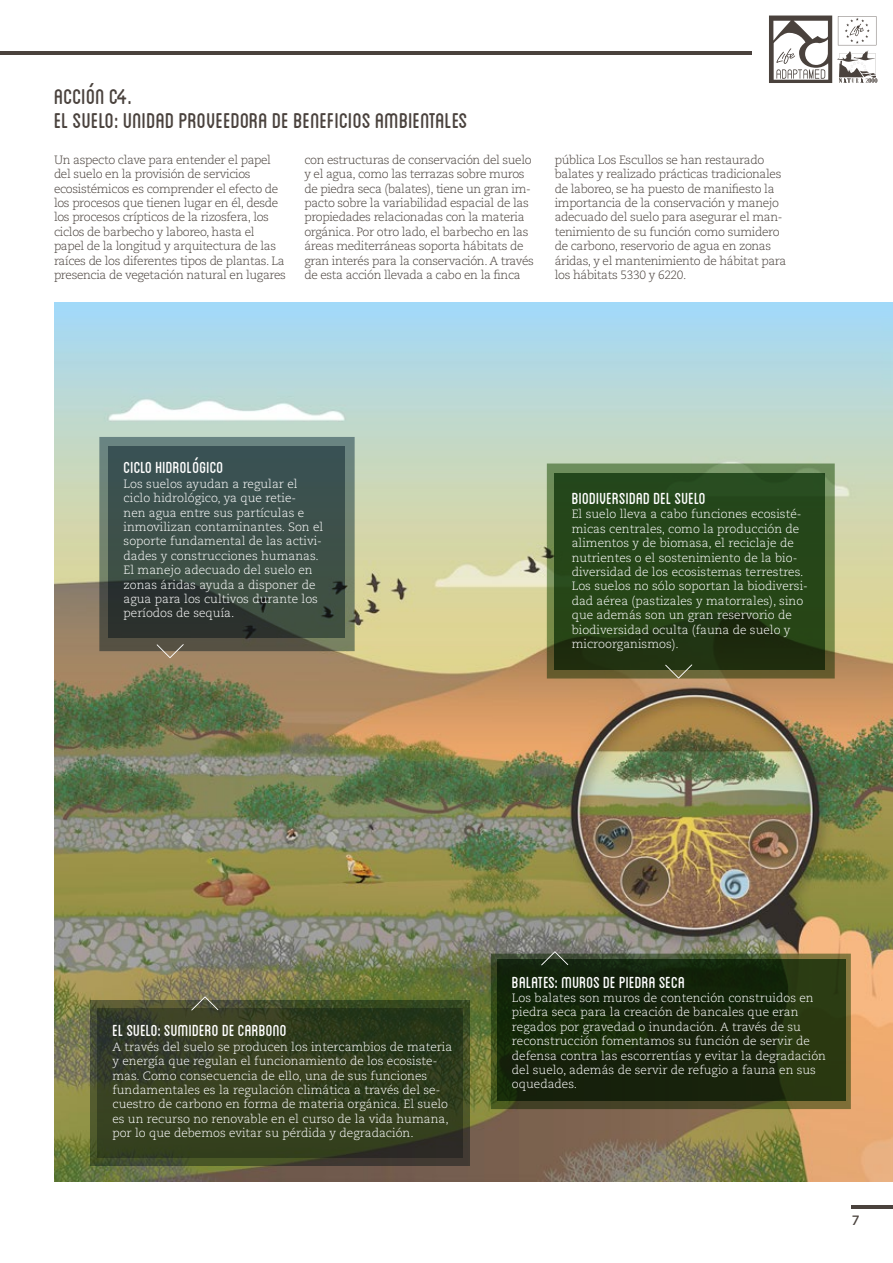
<style>
.page{position:relative;width:893px;height:1263px;background:#fff}
.page>*{position:absolute;margin:0;border:0;box-sizing:border-box;transform-origin:0 0}
.t1{font:30px/24px "Blanch Caps";color:#4a423d}
.t2{font:22.5px "Blanch Caps";color:#fff}
.t3{font:700 13.5px "Caecilia LT Std";color:#4a423d}
.t4{font:300 12px/14.4px "Caecilia LT Std";color:#fff}
.t5{font:300 12px/14.4px "Caecilia LT Std";letter-spacing:-.03em;color:#4a423d}
</style>
<div class="page">
<hr style="left:0;top:51px;width:752px;height:3px;background:#4a423d">
<hr style="left:852px;top:1206px;width:41px;height:3px;background:#4a423d">
<svg style="left:769px;top:16px;width:108px;height:67px"></svg>
<img style="left:54px;top:303px;width:839px;height:879px">
<svg style="left:99px;top:437px;width:256px;height:214px;background:#657164"></svg>
<svg style="left:547px;top:463px;width:288px;height:215px;background:#6d7e4b"></svg>
<svg style="left:491px;top:954px;width:360px;height:155px;background:#54562d"></svg>
<svg style="left:91px;top:1001px;width:379px;height:165px;background:#434a2c"></svg>
<svg style="left:109px;top:447px;width:236px;height:191px;background:#394a45"></svg>
<svg style="left:555px;top:474px;width:270px;height:196px;background:#244117"></svg>
<svg style="left:497px;top:959px;width:349px;height:142px;background:#18270c"></svg>
<svg style="left:98px;top:1008px;width:365px;height:149px;background:#323c1f"></svg>
<svg style="left:665px;top:664px;width:27px;height:14px"></svg>
<svg style="left:157px;top:644px;width:27px;height:14px"></svg>
<svg style="left:541px;top:951px;width:27px;height:14px"></svg>
<svg style="left:191px;top:996px;width:27px;height:14px"></svg>
<h1 class="t1" style="left:54px;top:83px;width:415px">Acción c4.<br>El suelo: unidad proveedora de beneficios ambientales</h1>
<p class="t5" style="left:54px;top:153px;width:234px">Un aspecto clave para entender el papel del suelo en la provisión de servicios ecosistémicos es comprender el efecto de los procesos que tienen lugar en él, desde los procesos crípticos de la rizosfera, los ciclos de barbecho y laboreo, hasta el papel de la longitud y arquitectura de las raíces de los diferentes tipos de plantas. La presencia de vegetación natural en lugares</p>
<p class="t5" style="left:304px;top:153px;width:231px">con estructuras de conservación del suelo y el agua, como las terrazas sobre muros de piedra seca (balates), tiene un gran im&shy;pacto sobre la variabilidad espacial de las propiedades relacionadas con la materia orgánica. Por otro lado, el barbecho en las áreas mediterráneas soporta hábitats de gran interés para la conservación. A través de esta acción llevada a cabo en la finca</p>
<p class="t5" style="left:555px;top:153px;width:233px">pública Los Escullos se han restaurado balates y realizado prácticas tradicionales de laboreo, se ha puesto de manifiesto la importancia de la conservación y manejo adecuado del suelo para asegurar el man&shy;tenimiento de su función como sumidero de carbono, reservorio de agua en zonas áridas, y el mantenimiento de hábitat para los hábitats 5330 y 6220.</p>
<h2 class="t2" style="left:124px;top:458px;width:102px">CICLO HIDROLÓGICO</h2>
<p class="t4" style="left:124px;top:477px;width:201px">Los suelos ayudan a regular el ciclo hidrológico, ya que retie-<br>nen agua entre sus partículas e inmovilizan contaminantes. Son el soporte fundamental de las activi&shy;dades y construcciones humanas.<br>El manejo adecuado del suelo en zonas áridas ayuda a disponer de agua para los cultivos durante los períodos de sequía.</p>
<h2 class="t2" style="left:572px;top:488px;width:136px">BIODIVERSIDAD DEL SUELO</h2>
<p class="t4" style="left:572px;top:507px;width:238px">El suelo lleva a cabo funciones ecosisté&shy;micas centrales, como la producción de alimentos y de biomasa, el reciclaje de nutrientes o el sostenimiento de la bio&shy;diversidad de los ecosistemas terrestres.<br>Los suelos no sólo soportan la biodiversi&shy;dad aérea (pastizales y matorrales), sino que además son un gran reservorio de biodiversidad oculta (fauna de suelo y microorganismos).</p>
<h2 class="t2" style="left:112px;top:1021px;width:176px">EL SUELO: SUMIDERO DE CARBONO</h2>
<p class="t4" style="left:112px;top:1040px;width:341px">A través del suelo se producen los intercambios de materia y energía que regulan el funcionamiento de los ecosiste&shy;mas. Como consecuencia de ello, una de sus funciones fundamentales es la regulación climática a través del se&shy;cuestro de carbono en forma de materia orgánica. El suelo es un recurso no renovable en el curso de la vida humana, por lo que debemos evitar su pérdida y degradación.</p>
<h2 class="t2" style="left:512px;top:972px;width:175px">BALATES: MUROS DE PIEDRA SECA</h2>
<p class="t4" style="left:512px;top:991px;width:316px">Los balates son muros de contención construidos en piedra seca para la creación de bancales que eran regados por gravedad o inundación. A través de su reconstrucción fomentamos su función de servir de defensa contra las escorrentías y evitar la degradación del suelo, además de servir de refugio a fauna en sus oquedades.</p>
<p class="t3" style="left:852px;top:1213px;width:9px">7</p>
</div>
